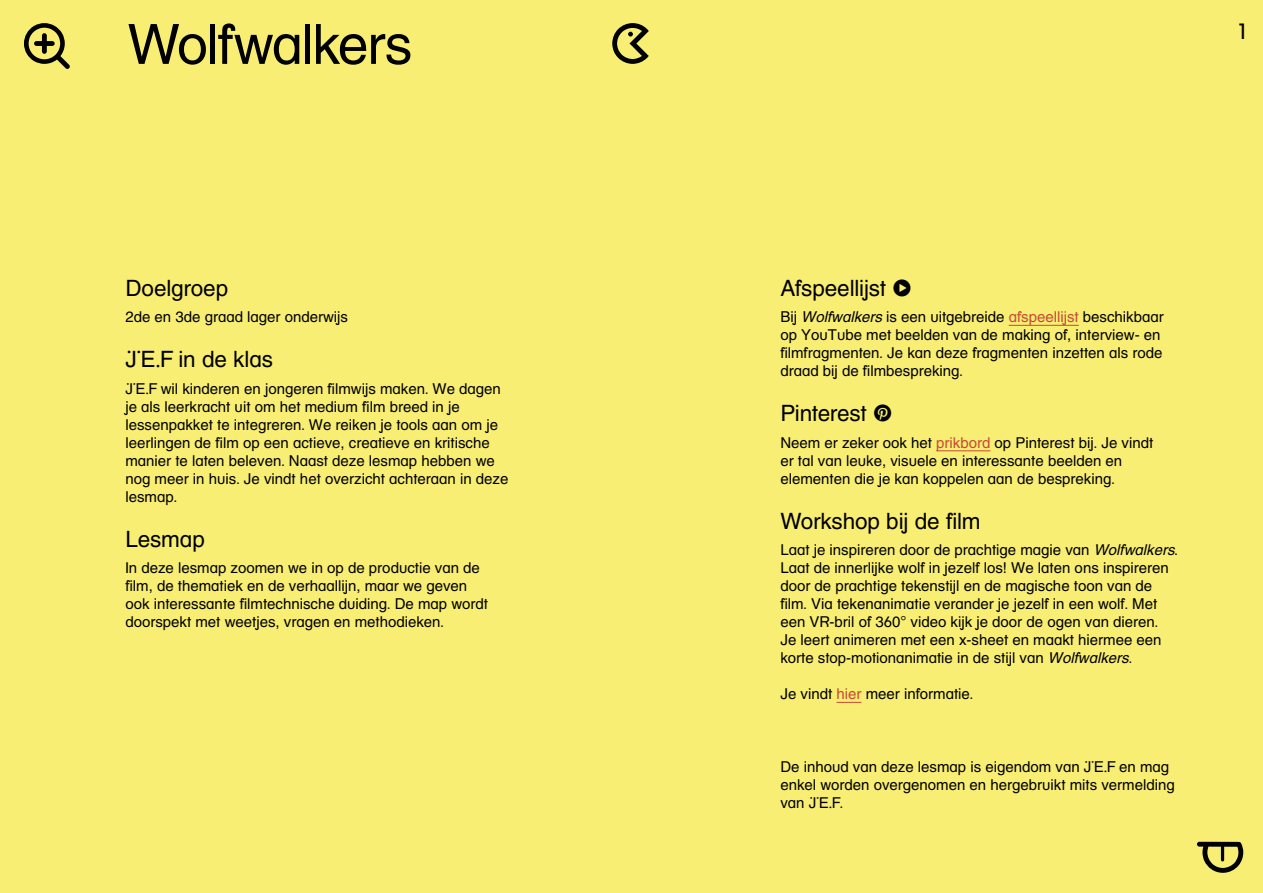
<style>
.page{position:relative;width:1263px;height:893px;background:#f8ee73}
.page>*{position:absolute;margin:0;border:0;box-sizing:border-box;transform-origin:0 0}
._01__Hoofdtitel{font:55.5px "JEF";letter-spacing:-.025em;color:#000}
._03__Subtitel_____In{font:22.5px "JEF";letter-spacing:-.005em;color:#000}
._04__Lopende_tekst_i{font:15px/18px "JEF";color:#000}
.s1{font-style:italic}
.s2{color:#c74937}
</style>
<div class="page">
<hr style="left:1009px;top:325px;width:70px;height:1px;background:#c74937">
<hr style="left:936px;top:450px;width:54px;height:1px;background:#c74937">
<svg style="left:836px;top:702px;width:25px;height:1px"></svg>
<p class="_01__Hoofdtitel" style="left:128px;top:11px;width:286px">Wolfwalkers</p>
<p class="_03__Subtitel_____In" style="left:125px;top:274px;width:104px">Doelgroep</p>
<p class="_04__Lopende_tekst_i" style="left:125px;top:308px;width:224px">2de en 3de graad lager onderwijs</p>
<p class="_03__Subtitel_____In" style="left:125px;top:346px;width:149px">JEF in de klas</p>
<p class="_04__Lopende_tekst_i" style="left:125px;top:379px;width:384px">JEF wil kinderen en jongeren filmwijs maken. We dagen je als leerkracht uit om het medium film breed in je lessenpakket te integreren. We reiken je tools aan om je leerlingen de film op een actieve, creatieve en kritische manier te laten beleven. Naast deze lesmap hebben we nog meer in huis. Je vindt het overzicht achteraan in deze lesmap.</p>
<p class="_03__Subtitel_____In" style="left:125px;top:525px;width:81px">Lesmap</p>
<p class="_04__Lopende_tekst_i" style="left:125px;top:559px;width:364px">In deze lesmap zoomen we in op de productie van de film, de thematiek en de verhaallijn, maar we geven ook interessante filmtechnische duiding. De map wordt doorspekt met weetjes, vragen en methodieken.</p>
<h2 class="_03__Subtitel_____In" style="left:1239px;top:17px;width:8px">1</h2>
<p class="_03__Subtitel_____In" style="left:780px;top:274px;width:107px">Afspeellijst</p>
<p class="_04__Lopende_tekst_i" style="left:780px;top:308px;width:385px">Bij <span class="s1">Wolfwalkers</span> is een uitgebreide <span class="s2">afspeellijst</span> beschikbaar op YouTube met beelden van de making of, interview- en filmfragmenten. Je kan deze fragmenten inzetten als rode draad bij de filmbespreking.</p>
<p class="_03__Subtitel_____In" style="left:780px;top:400px;width:88px">Pinterest</p>
<p class="_04__Lopende_tekst_i" style="left:780px;top:433px;width:374px">Neem er zeker ook het <span class="s2">prikbord</span> op Pinterest bij. Je vindt er tal van leuke, visuele en interessante beelden en elementen die je kan koppelen aan de bespreking.</p>
<p class="_03__Subtitel_____In" style="left:780px;top:507px;width:202px">Workshop bij de film</p>
<p class="_04__Lopende_tekst_i" style="left:780px;top:541px;width:399px">Laat je inspireren door de prachtige magie van <span class="s1">Wolfwalkers</span>.</p>
<p class="_04__Lopende_tekst_i" style="left:780px;top:559px;width:390px">Laat de innerlijke wolf in jezelf los! We laten ons inspireren door de prachtige tekenstijl en de magische toon van de film. Via tekenanimatie verander je jezelf in een wolf. Met een VR-bril of 360° video kijk je door de ogen van dieren.<br>Je leert animeren met een x-sheet en maakt hiermee een korte stop-motionanimatie in de stijl van <span class="s1">Wolfwalkers</span>.</p>
<p class="_04__Lopende_tekst_i" style="left:780px;top:685px;width:194px">Je vindt <span class="s2">hier</span> meer informatie.</p>
<p class="_04__Lopende_tekst_i" style="left:780px;top:757px;width:396px">De inhoud van deze lesmap is eigendom van JEF en mag enkel worden overgenomen en hergebruikt mits vermelding van JEF.</p>
</div>
